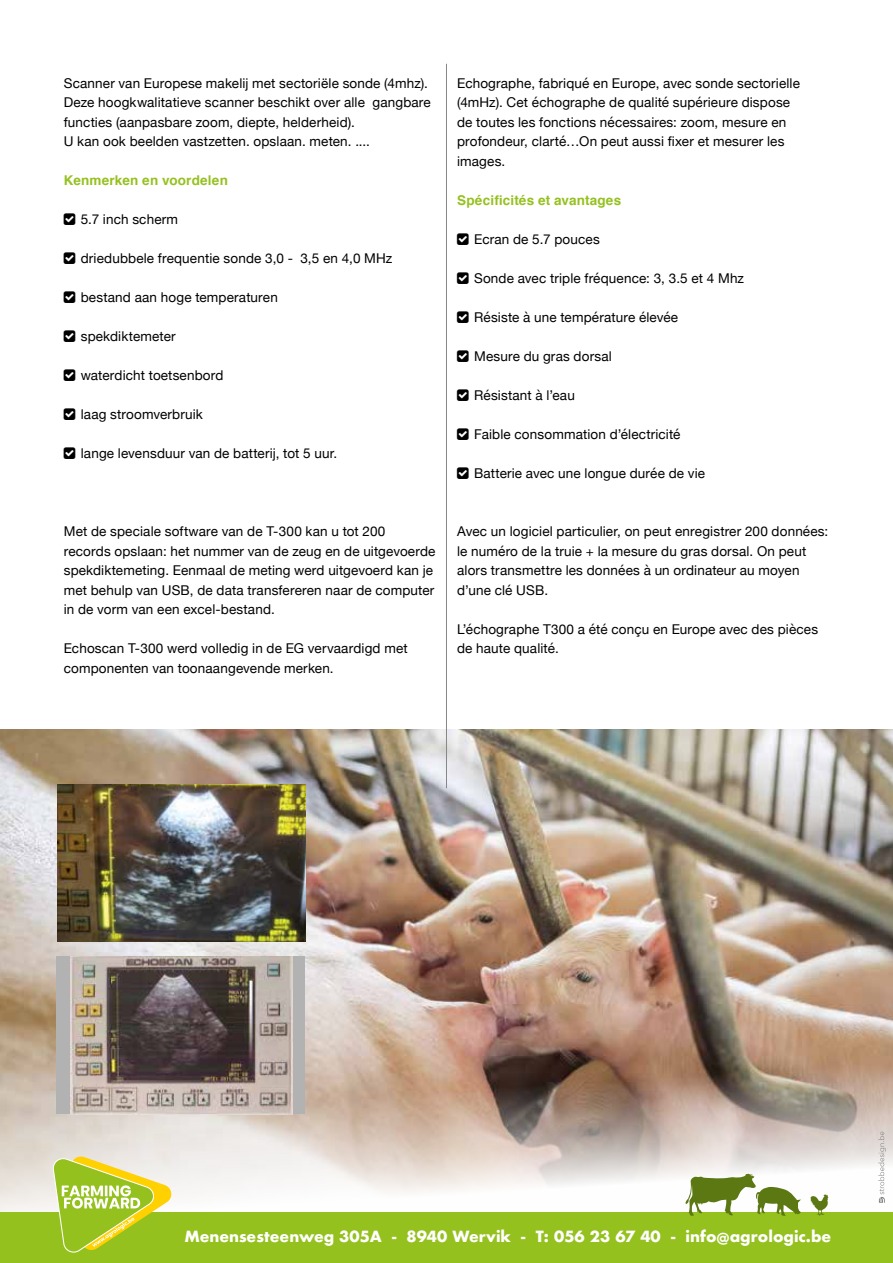
<style>
.page{position:relative;width:893px;height:1263px;background:#fff}
.page>*{position:absolute;margin:0;border:0;box-sizing:border-box;transform-origin:0 0}
.t1{font:700 15px "Futura";color:#fff}
.t2{font:13.5px/19.5px "Helvetica Neue";letter-spacing:.01em;color:#000}
.t3{font:700 13.5px "Helvetica";letter-spacing:.015em;color:#95c11f}
</style>
<div class="page">
<img style="left:0;top:729px;width:893px;height:483px">
<div style="left:57px;top:957px;width:248px;height:157px;background:#b3b2b2"></div>
<img style="left:71px;top:957px;width:222px;height:157px">
<img style="left:57px;top:784px;width:248px;height:158px">
<div style="left:0;top:1212px;width:893px;height:51px;background:#95c11f"></div>
<svg style="left:51px;top:1155px;width:123px;height:98px"></svg>
<svg style="left:810px;top:1194px;width:18px;height:22px"></svg>
<svg style="left:684px;top:1173px;width:117px;height:43px"></svg>
<hr style="left:446px;top:64px;width:1px;height:724px;background:#878787">
<svg style="left:878px;top:1131px;width:8px;height:72px"></svg>
<p class="t2" style="left:64px;top:74px;width:368px">Scanner van Europese makelij met sectoriële sonde (4mhz).<br>Deze hoogkwalitatieve scanner beschikt over alle gangbare functies (aanpasbare zoom, diepte, helderheid).<br>U kan ook beelden vastzetten. opslaan. meten. ....</p>
<p class="t3" style="left:64px;top:169px;width:166px">Kenmerken en voordelen</p>
<p class="t2" style="left:81px;top:210px;width:99px">5.7 inch scherm</p>
<p class="t2" style="left:81px;top:249px;width:313px">driedubbele frequentie sonde 3,0 - 3,5 en 4,0 MHz</p>
<p class="t2" style="left:81px;top:288px;width:199px">bestand aan hoge temperaturen</p>
<p class="t2" style="left:81px;top:327px;width:96px">spekdiktemeter</p>
<p class="t2" style="left:81px;top:366px;width:144px">waterdicht toetsenbord</p>
<p class="t2" style="left:81px;top:405px;width:124px">laag stroomverbruik</p>
<p class="t2" style="left:81px;top:444px;width:258px">lange levensduur van de batterij, tot 5 uur.</p>
<p class="t2" style="left:64px;top:522px;width:373px">Met de speciale software van de T-300 kan u tot 200 records opslaan: het nummer van de zeug en de uitgevoerde spekdiktemeting. Eenmaal de meting werd uitgevoerd kan je met behulp van USB, de data transfereren naar de computer in de vorm van een excel-bestand.</p>
<p class="t2" style="left:64px;top:639px;width:345px">Echoscan T-300 werd volledig in de EG vervaardigd met componenten van toonaangevende merken.</p>
<p class="t2" style="left:457px;top:74px;width:344px">Echographe, fabriqué en Europe, avec sonde sectorielle (4mHz). Cet échographe de qualité supérieure dispose de toutes les fonctions nécessaires: zoom, mesure en profondeur, clarté…On peut aussi fixer et mesurer les images.</p>
<p class="t3" style="left:457px;top:189px;width:166px">Spécificités et avantages</p>
<p class="t2" style="left:474px;top:230px;width:127px">Ecran de 5.7 pouces</p>
<p class="t2" style="left:474px;top:269px;width:271px">Sonde avec triple fréquence: 3, 3.5 et 4 Mhz</p>
<p class="t2" style="left:474px;top:308px;width:206px">Résiste à une température élevée</p>
<p class="t2" style="left:474px;top:347px;width:139px">Mesure du gras dorsal</p>
<p class="t2" style="left:474px;top:386px;width:102px">Résistant à l’eau</p>
<p class="t2" style="left:474px;top:425px;width:208px">Faible consommation d’électricité</p>
<p class="t2" style="left:474px;top:464px;width:232px">Batterie avec une longue durée de vie</p>
<p class="t2" style="left:457px;top:522px;width:373px">Avec un logiciel particulier, on peut enregistrer 200 données: le numéro de la truie + la mesure du gras dorsal. On peut alors transmettre les données à un ordinateur au moyen d’une clé USB.</p>
<p class="t2" style="left:457px;top:620px;width:363px">L’échographe T300 a été conçu en Europe avec des pièces de haute qualité.</p>
<p class="t1" style="left:185px;top:1225px;width:648px">Menensesteenweg 305A - 8940 Wervik - T: 056 23 67 40 - info@agrologic.be</p>
</div>
